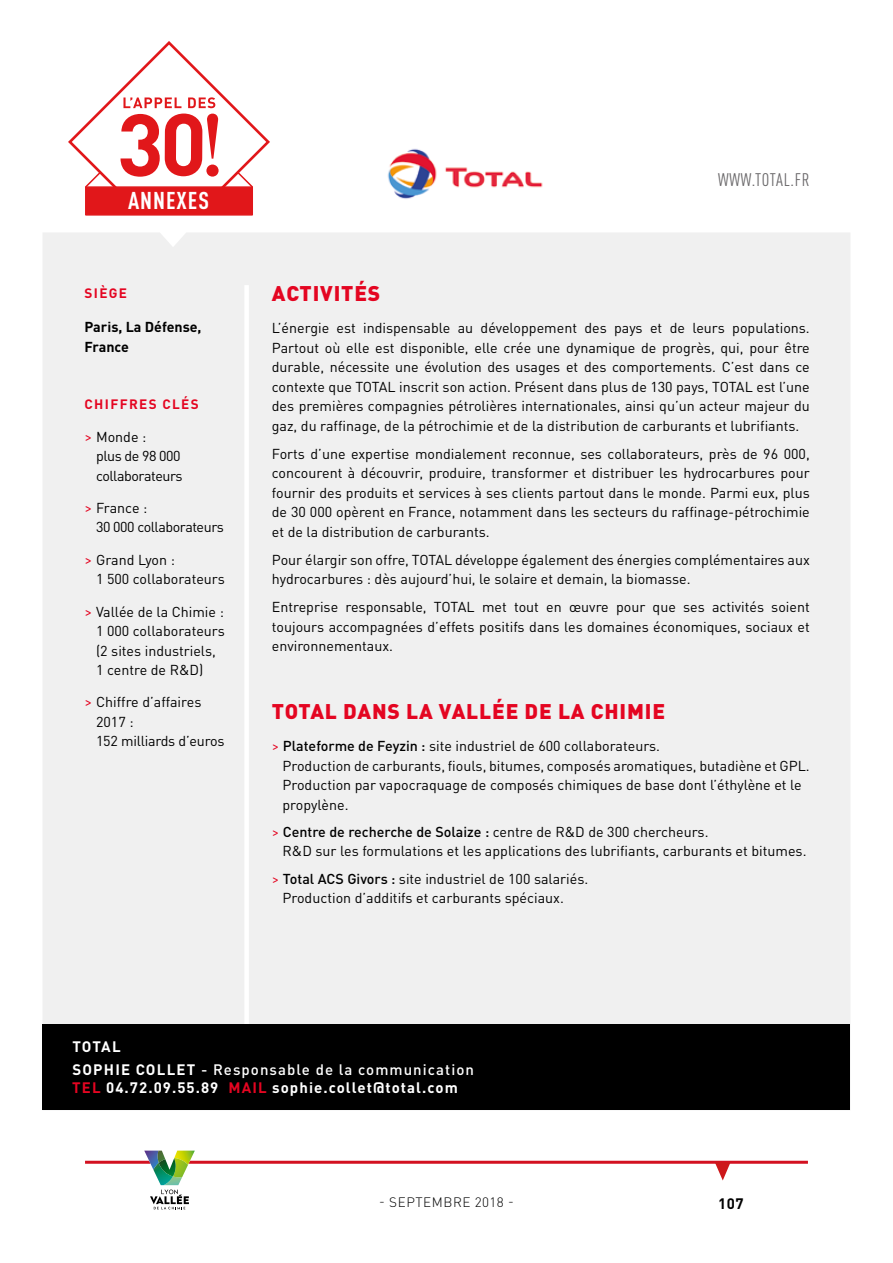
<style>
.page{position:relative;width:893px;height:1263px;background:#fff}
.page>*{position:absolute;margin:0;border:0;box-sizing:border-box;transform-origin:0 0}
.t1{font:700 condensed 24px "DIN Pro";letter-spacing:.04em;color:#fff}
.t2{font:900 21px "DIN Pro";letter-spacing:.04em;color:#e40521}
.t3{font:condensed 18px "DIN Pro";letter-spacing:.04em;color:#6a686a}
.t4{font:500 15px/22.2px "DIN Pro";letter-spacing:.07em;color:#fff}
.t5{font:700 15px "DIN Pro";letter-spacing:.07em;color:#fff}
.t6{font:700 15px "DIN Pro";color:#000}
.t7{font:14.25px/19.5px "DIN Pro";color:#000}
.t8{font:14.25px/19.5px "DIN Pro";letter-spacing:-.03em;color:#000}
.t9{font:700 14.25px/19.5px "DIN Pro";color:#000}
.t10{font:700 13.5px "DIN Pro";letter-spacing:.1em;color:#e40521}
.t11{font:300 13.5px "DIN Pro";letter-spacing:.04em;color:#000}
.s1{font-size:15px;color:#e40521}
.s2{color:#e40521}
.s3{font-weight:500}
.s4{font-weight:700}
</style>
<div class="page">
<hr style="left:85px;top:1161px;width:723px;height:3px;background:#d31120">
<svg style="left:134px;top:1150px;width:69px;height:59px"></svg>
<svg style="left:715px;top:1163px;width:15px;height:17px"></svg>
<div style="left:43px;top:233px;width:807px;height:877px;background:#f0f0f0"></div>
<svg style="left:85px;top:214px;width:168px;height:2px"></svg>
<svg style="left:68px;top:41px;width:202px;height:173px"></svg>
<div style="left:244px;top:285px;width:5px;height:744px;background:#fff"></div>
<img style="left:387px;top:148px;width:156px;height:51px">
<div style="left:43px;top:1024px;width:807px;height:85px;background:#000"></div>
<h1 class="t1" style="left:128px;top:186px;width:82px">ANNEXES</h1>
<p class="t10" style="left:85px;top:284px;width:44px">SIÈGE</p>
<p class="t9" style="left:85px;top:317px;width:119px">Paris, La Défense,<br>France</p>
<p class="t10" style="left:85px;top:395px;width:116px">CHIFFRES CLÉS</p>
<p class="t8" style="left:96px;top:425px;width:88px;text-indent:-12px"><span class="s1">&gt;</span> Monde :<br>plus de 98 000 collaborateurs</p>
<p class="t8" style="left:96px;top:497px;width:129px;text-indent:-12px"><span class="s1">&gt;</span> France :<br>30 000 collaborateurs</p>
<p class="t7" style="left:96px;top:548px;width:130px;text-indent:-12px"><span class="s1">&gt;</span> Grand Lyon :<br>1 500 collaborateurs</p>
<p class="t7" style="left:96px;top:600px;width:130px;text-indent:-12px"><span class="s1">&gt;</span> Vallée de la Chimie :<br>1 000 collaborateurs (2 sites industriels,<br>1 centre de R&amp;D)</p>
<p class="t7" style="left:96px;top:691px;width:130px;text-indent:-12px"><span class="s1">&gt;</span> Chiffre d’affaires<br>2017 :<br>152 milliards d’euros</p>
<p class="t3" style="left:718px;top:167px;width:93px">WWW.TOTAL.FR</p>
<h2 class="t2" style="left:272px;top:279px;width:110px">ACTIVITÉS</h2>
<p class="t7" style="left:272px;top:317px;width:539px;text-align:justify">L’énergie est indispensable au développement des pays et de leurs populations.<br>Partout où elle est disponible, elle crée une dynamique de progrès, qui, pour être durable, nécessite une évolution des usages et des comportements. C’est dans ce contexte que TOTAL inscrit son action. Présent dans plus de 130 pays, TOTAL est l’une des premières compagnies pétrolières internationales, ainsi qu’un acteur majeur du gaz, du raffinage, de la pétrochimie et de la distribution de carburants et lubrifiants.</p>
<p class="t7" style="left:272px;top:442px;width:539px;text-align:justify">Forts d’une expertise mondialement reconnue, ses collaborateurs, près de 96 000, concourent à découvrir, produire, transformer et distribuer les hydrocarbures pour fournir des produits et services à ses clients partout dans le monde. Parmi eux, plus de 30 000 opèrent en France, notamment dans les secteurs du raffinage-pétrochimie et de la distribution de carburants.</p>
<p class="t7" style="left:272px;top:548px;width:539px">Pour élargir son offre, TOTAL développe également des énergies complémentaires aux hydrocarbures : dès aujourd’hui, le solaire et demain, la biomasse.</p>
<p class="t7" style="left:272px;top:596px;width:539px;text-align:justify">Entreprise responsable, TOTAL met tout en œuvre pour que ses activités soient toujours accompagnées d’effets positifs dans les domaines économiques, sociaux et environnementaux.</p>
<h2 class="t2" style="left:272px;top:697px;width:395px">TOTAL DANS LA VALLÉE DE LA CHIMIE</h2>
<p class="t7" style="left:282px;top:735px;width:529px;text-indent:-11px"><span class="s2">&gt;</span> <span class="s3">Plateforme de Feyzin :</span> site industriel de 600 collaborateurs.<br>Production de carburants, fiouls, bitumes, composés aromatiques, butadiène et GPL.<br>Production par vapocraquage de composés chimiques de base dont l’éthylène et le propylène.</p>
<p class="t7" style="left:282px;top:821px;width:525px;text-indent:-11px"><span class="s2">&gt;</span> <span class="s3">Centre de recherche de Solaize :</span> centre de R&amp;D de 300 chercheurs.<br>R&amp;D sur les formulations et les applications des lubrifiants, carburants et bitumes.</p>
<p class="t7" style="left:282px;top:867px;width:307px;text-indent:-11px"><span class="s2">&gt;</span> <span class="s3">Total ACS Givors :</span> site industriel de 100 salariés.<br>Production d’additifs et carburants spéciaux.</p>
<p class="t4" style="left:72px;top:1035px;width:403px"><span class="s4">TOTAL<br>SOPHIE COLLET</span> - Responsable de la communication</p>
<p class="t5" style="left:72px;top:1077px;width:387px"><span class="s2">TEL</span> 04.72.09.55.89 <span class="s2">MAIL</span> sophie.collet@total.com</p>
<p class="t11" style="left:379px;top:1193px;width:136px">- SEPTEMBRE 2018 -</p>
<p class="t6" style="left:718px;top:1193px;width:27px">107</p>
</div>
